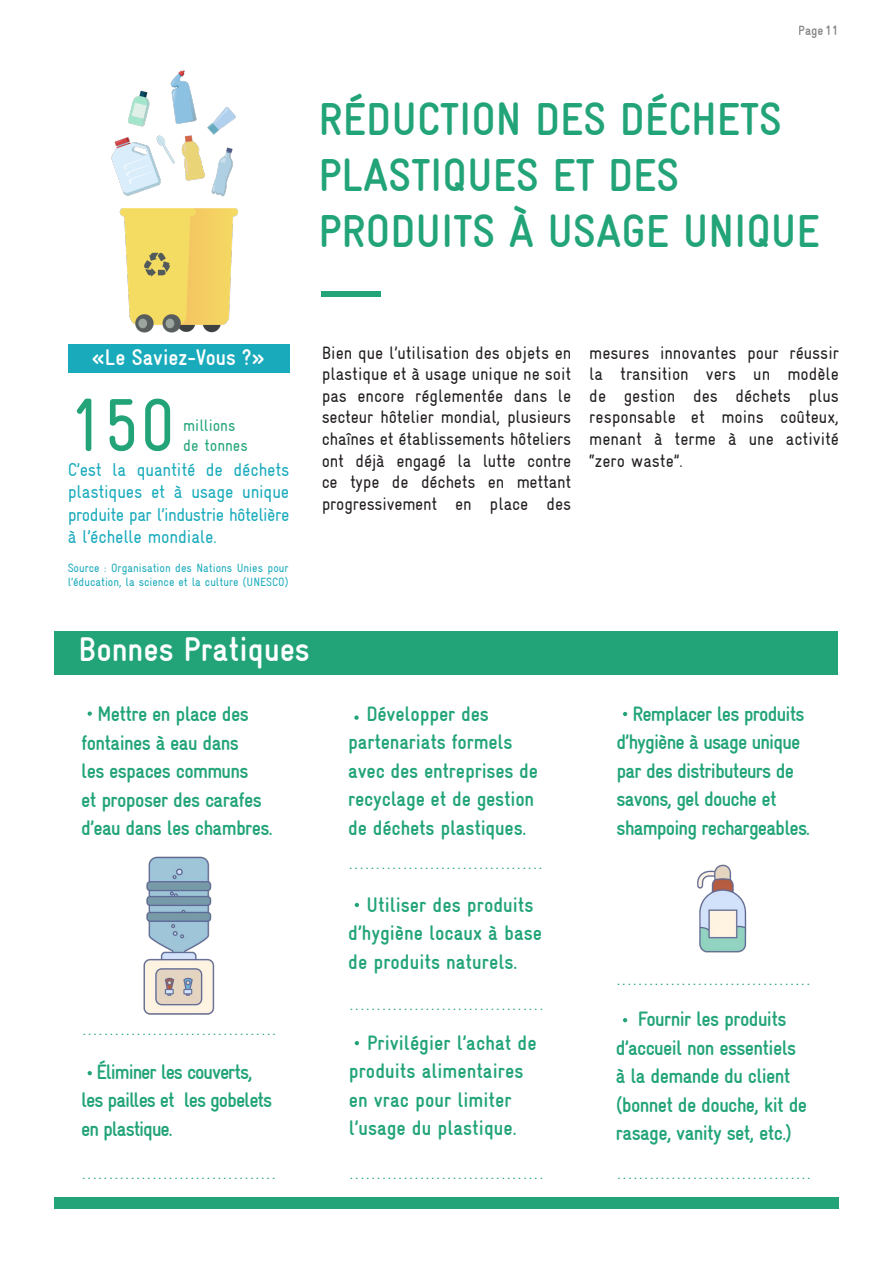
<style>
.page{position:relative;width:893px;height:1263px;background:#fff}
.page>*{position:absolute;margin:0;border:0;box-sizing:border-box;transform-origin:0 0}
.t1{font:condensed 74.7px "GIZ Gravur TT";color:#22a478}
.t2{font:700 condensed 46.5px/55.8px "GIZ Gravur TT";color:#22a478}
.t3{font:700 condensed 34.5px "GIZ Gravur TT";color:#fff}
.t4{font:700 condensed 22.5px "GIZ Gravur TT";color:#fff}
.t5{font:700 condensed 21px/28.5px "GIZ Gravur TT";letter-spacing:-.03em;color:#22a478}
.t6{font:700 condensed 21px/28.5px "GIZ Gravur TT";color:#22a478}
.t7{font:700 condensed 21px/28.5px "GIZ Gravur TT";letter-spacing:-.01em;color:#22a478}
.t8{font:700 condensed 21px/28.5px "GIZ Gravur TT";letter-spacing:-.05em;color:#22a478}
.t9{font:condensed 18.45px/22.2px "GIZ Gravur TT";letter-spacing:-.03em;color:#19abbc;text-align:justify}
.t10{font:condensed 18px/21.6px "GIZ Gravur TT";color:#231f20;text-align:justify}
.t11{font:condensed 16.5px "GIZ Gravur TT";color:#22a478}
.t12{font:700 condensed 13.5px "GIZ Gravur TT";color:#030102}
.t13{font:condensed 12px/14.2px "GIZ Gravur TT";color:#19abbc}
.t14{font:9px "Lucida Sans Typewriter";color:#22a478}
</style>
<div class="page">
<div style="left:322px;top:291px;width:59px;height:5px;background:#22a478"></div>
<svg style="left:355px;top:903px;width:4px;height:4px"></svg>
<svg style="left:623px;top:712px;width:4px;height:4px"></svg>
<svg style="left:623px;top:1018px;width:4px;height:4px"></svg>
<svg style="left:88px;top:1071px;width:4px;height:4px"></svg>
<svg style="left:354px;top:715px;width:5px;height:5px"></svg>
<svg style="left:88px;top:711px;width:4px;height:5px"></svg>
<svg style="left:355px;top:1041px;width:4px;height:4px"></svg>
<div style="left:54px;top:1197px;width:784px;height:12px;background:#22a478"></div>
<div style="left:54px;top:631px;width:784px;height:44px;background:#22a478"></div>
<div style="left:68px;top:344px;width:222px;height:29px;background:#19abbc"></div>
<img style="left:143px;top:856px;width:72px;height:159px">
<img style="left:697px;top:864px;width:50px;height:89px">
<img style="left:111px;top:70px;width:127px;height:263px">
<p class="t12" style="left:799px;top:23px;width:41px">Page 11</p>
<p class="t2" style="left:319px;top:92px;width:465px">RÉDUCTION DES DÉCHETS<br>PLASTIQUES ET DES</p>
<p class="t2" style="left:319px;top:203px;width:503px">PRODUITS À USAGE UNIQUE</p>
<p class="t4" style="left:92px;top:345px;width:174px">«Le Saviez-Vous ?»</p>
<p class="t1" style="left:68px;top:384px;width:109px">150</p>
<p class="t11" style="left:183px;top:416px;width:54px">millions</p>
<p class="t11" style="left:183px;top:436px;width:66px">de tonnes</p>
<p class="t9" style="left:68px;top:459px;width:223px">C’est la quantité de déchets plastiques et à usage unique produite par l’industrie hôtelière à l’échelle mondiale.</p>
<p class="t13" style="left:68px;top:561px;width:223px">Source : Organisation des Nations Unies pour l’éducation, la science et la culture (UNESCO)</p>
<p class="t10" style="left:322px;top:342px;width:251px">Bien que l’utilisation des objets en plastique et à usage unique ne soit pas encore réglementée dans le secteur hôtelier mondial, plusieurs chaînes et établissements hôteliers ont déjà engagé la lutte contre ce type de déchets en mettant progressivement en place des</p>
<p class="t10" style="left:589px;top:342px;width:251px">mesures innovantes pour réussir la transition vers un modèle de gestion des déchets plus responsable et moins coûteux, menant à terme à une activité “zero waste”.</p>
<p class="t3" style="left:78px;top:630px;width:233px">Bonnes Pratiques</p>
<p class="t5" style="left:81px;top:700px;width:193px;text-indent:16px">Mettre en place des fontaines à eau dans<br>les espaces communs<br>et proposer des carafes d’eau dans les chambres.</p>
<p class="t14" style="left:82px;top:1027px;width:197px">....................................</p>
<p class="t8" style="left:81px;top:1057px;width:193px;text-indent:15px">Éliminer les couverts, les pailles et les gobelets en plastique.</p>
<p class="t7" style="left:348px;top:699px;width:192px;text-indent:18px">Développer des partenariats formels avec des entreprises de</p>
<p class="t7" style="left:348px;top:785px;width:187px">recyclage et de gestion de déchets plastiques.</p>
<p class="t14" style="left:348px;top:861px;width:197px">....................................</p>
<p class="t6" style="left:348px;top:890px;width:195px;text-indent:18px">Utiliser des produits d’hygiène locaux à base de produits naturels.</p>
<p class="t14" style="left:349px;top:1002px;width:197px">....................................</p>
<p class="t6" style="left:349px;top:1028px;width:189px;text-indent:18px">Privilégier l’achat de produits alimentaires en vrac pour limiter l’usage du plastique.</p>
<p class="t5" style="left:617px;top:699px;width:195px;text-indent:16px">Remplacer les produits d’hygiène à usage unique par des distributeurs de savons, gel douche et shampoing rechargeables.</p>
<p class="t14" style="left:616px;top:977px;width:197px">....................................</p>
<p class="t5" style="left:616px;top:1005px;width:193px;text-indent:22px">Fournir les produits d’accueil non essentiels à la demande du client (bonnet de douche, kit de rasage, vanity set, etc.)</p>
<p class="t14" style="left:81px;top:1171px;width:197px">....................................</p>
<p class="t14" style="left:349px;top:1171px;width:197px">....................................</p>
<p class="t14" style="left:616px;top:1171px;width:197px">....................................</p>
</div>
